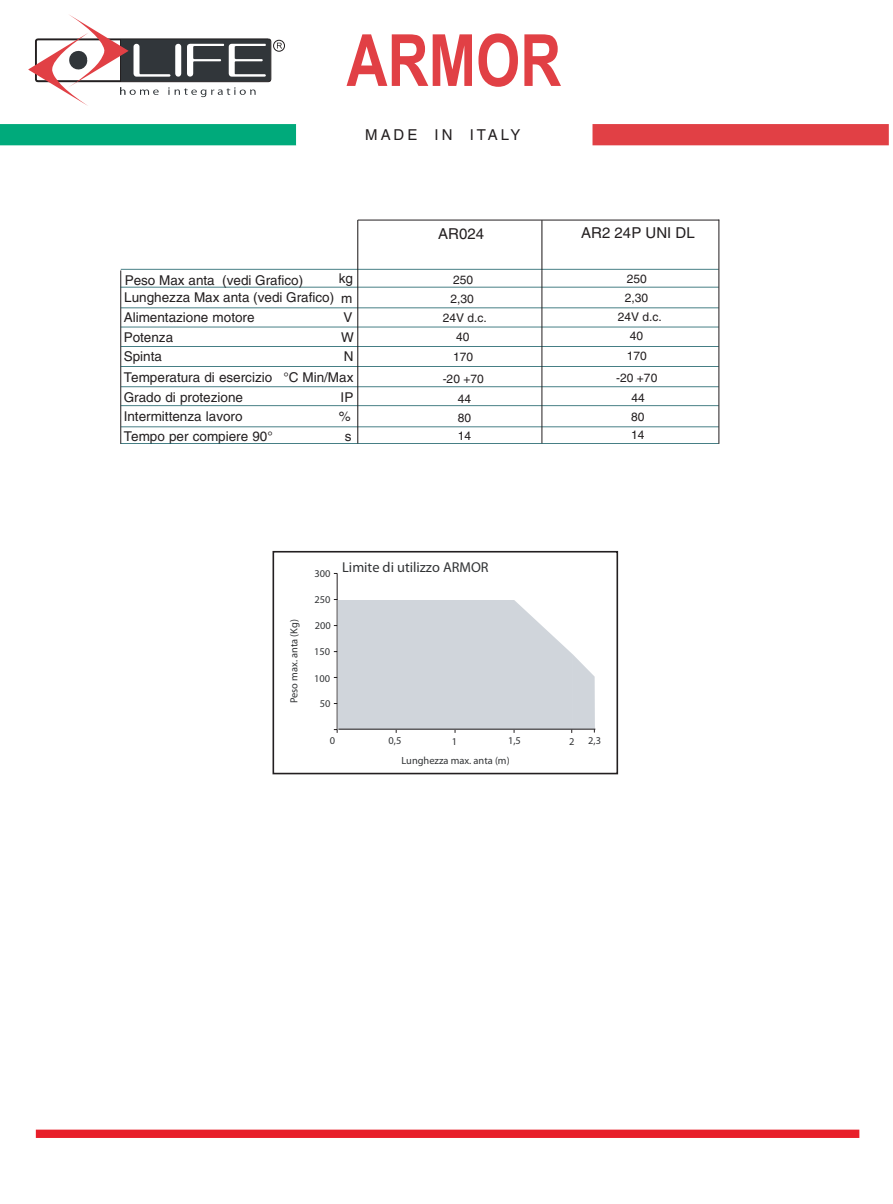
<style>
.page{position:relative;width:893px;height:1204px;background:#fff}
.page>*{position:absolute;margin:0;border:0;box-sizing:border-box;transform-origin:0 0}
.t1{font:700 72px "Arial";color:#e14045;scale:.79 1}
.t2{font:15px "Helvetica";color:#231f20}
.t3{font:700 15px "Helvetica Neue LT Std";letter-spacing:.2em;color:#231f20}
.t4{font:14.4px "Myriad Pro";color:#323436}
.t5{font:700 13.5px/19.5px "Trade Gothic LT Com";color:#231f20}
.t6{font:13.5px/19.5px "Trade Gothic LT Com";color:#231f20}
.t7{font:12px "Helvetica";color:#231f20}
.t8{font:10.35px "Myriad Pro";color:#323436}
</style>
<div class="page">
<div style="left:272px;top:551px;width:346px;height:223px;border:2px solid #231f20"></div>
<svg style="left:333px;top:573px;width:262px;height:160px"></svg>
<svg style="left:120px;top:270px;width:2px;height:174px"></svg>
<hr style="left:121px;top:287px;width:598px;height:1px;background:#0a555e;border-radius:50%">
<hr style="left:121px;top:307px;width:598px;height:1px;background:#0a555e;border-radius:50%">
<hr style="left:121px;top:326px;width:598px;height:1px;background:#0a555e;border-radius:50%">
<hr style="left:121px;top:366px;width:598px;height:1px;background:#0a555e;border-radius:50%">
<hr style="left:121px;top:346px;width:598px;height:1px;background:#0a555e;border-radius:50%">
<hr style="left:121px;top:405px;width:598px;height:1px;background:#0a555e;border-radius:50%">
<hr style="left:121px;top:386px;width:598px;height:1px;background:#0a555e;border-radius:50%">
<hr style="left:121px;top:426px;width:598px;height:1px;background:#0a555e;border-radius:50%">
<hr style="left:121px;top:443px;width:598px;height:1px;background:#0a555e;border-radius:50%">
<hr style="left:121px;top:269px;width:598px;height:1px;background:#0a555e;border-radius:50%">
<svg style="left:357px;top:219px;width:363px;height:225px"></svg>
<div style="left:0;top:124px;width:296px;height:21px;background:#00aa7b"></div>
<div style="left:592px;top:124px;width:297px;height:21px;background:#e14045"></div>
<svg style="left:28px;top:15px;width:243px;height:91px"></svg>
<svg style="left:277px;top:43px;width:5px;height:6px"></svg>
<div style="left:273px;top:40px;width:12px;height:11px;border:1px solid #231f20;border-radius:50%"></div>
<div style="left:36px;top:1129px;width:823px;height:8px;background:#e81f2a"></div>
<h1 class="t1" style="left:347px;top:13px;width:273px">ARMOR</h1>
<p class="t3" style="left:365px;top:126px;width:157px">MADE IN ITALY</p>
<p class="t6" style="left:339px;top:269px;width:16px">kg m</p>
<p class="t5" style="left:124px;top:271px;width:212px;line-height:17.7px">Peso Max anta (vedi Grafico)<br>Lunghezza Max anta (vedi Grafico)</p>
<p class="t5" style="left:124px;top:308px;width:132px">Alimentazione motore</p>
<p class="t6" style="left:343px;top:308px;width:11px">V</p>
<p class="t5" style="left:124px;top:327px;width:51px">Potenza</p>
<p class="t6" style="left:341px;top:327px;width:14px">W</p>
<p class="t5" style="left:124px;top:347px;width:40px">Spinta</p>
<p class="t6" style="left:344px;top:347px;width:11px">N</p>
<p class="t5" style="left:124px;top:368px;width:231px">Temperatura di esercizio °C Min/Max<br>Grado di protezione</p>
<p class="t5" style="left:341px;top:387px;width:14px">IP</p>
<p class="t5" style="left:124px;top:407px;width:120px">Intermittenza lavoro</p>
<p class="t6" style="left:339px;top:407px;width:14px">%</p>
<p class="t5" style="left:124px;top:426px;width:151px">Tempo per compiere 90°</p>
<p class="t6" style="left:345px;top:426px;width:8px">s</p>
<p class="t2" style="left:438px;top:225px;width:47px">AR024</p>
<p class="t2" style="left:581px;top:224px;width:115px">AR2 24P UNI DL</p>
<p class="t7" style="left:453px;top:273px;width:22px">250</p>
<p class="t7" style="left:627px;top:272px;width:22px">250</p>
<p class="t7" style="left:450px;top:291px;width:25px">2,30</p>
<p class="t7" style="left:625px;top:291px;width:25px">2,30</p>
<p class="t7" style="left:443px;top:310px;width:46px">24V d.c.</p>
<p class="t7" style="left:618px;top:309px;width:46px">24V d.c.</p>
<p class="t7" style="left:456px;top:330px;width:15px">40</p>
<p class="t7" style="left:630px;top:329px;width:15px">40</p>
<p class="t7" style="left:453px;top:350px;width:22px">170</p>
<p class="t7" style="left:627px;top:349px;width:22px">170</p>
<p class="t7" style="left:443px;top:372px;width:43px">-20 +70</p>
<p class="t7" style="left:616px;top:371px;width:43px">-20 +70</p>
<p class="t7" style="left:458px;top:391px;width:15px">44</p>
<p class="t7" style="left:631px;top:390px;width:15px">44</p>
<p class="t7" style="left:458px;top:411px;width:15px">80</p>
<p class="t7" style="left:631px;top:410px;width:15px">80</p>
<p class="t7" style="left:458px;top:429px;width:15px">14</p>
<p class="t7" style="left:631px;top:428px;width:15px">14</p>
<p class="t8" style="left:288px;top:703px;width:86px;rotate:-90deg">oseP m atna. xa )gK(</p>
<p class="t8" style="left:315px;top:568px;width:18px">300</p>
<p class="t8" style="left:315px;top:593px;width:18px">250</p>
<p class="t8" style="left:315px;top:620px;width:18px">200</p>
<p class="t8" style="left:314px;top:645px;width:18px">150</p>
<p class="t8" style="left:314px;top:672px;width:18px">100</p>
<p class="t8" style="left:320px;top:697px;width:12px">50</p>
<p class="t4" style="left:342px;top:559px;width:148px">Limite di utilizzo ARMOR</p>
<p class="t8" style="left:330px;top:734px;width:7px">0</p>
<p class="t8" style="left:389px;top:735px;width:14px">0,5</p>
<p class="t8" style="left:452px;top:735px;width:7px">1</p>
<p class="t8" style="left:508px;top:735px;width:14px">1,5</p>
<p class="t8" style="left:569px;top:735px;width:7px">2</p>
<p class="t8" style="left:588px;top:735px;width:14px">2,3</p>
<p class="t8" style="left:401px;top:755px;width:110px">Lunghezza max. anta (m)</p>
</div>
